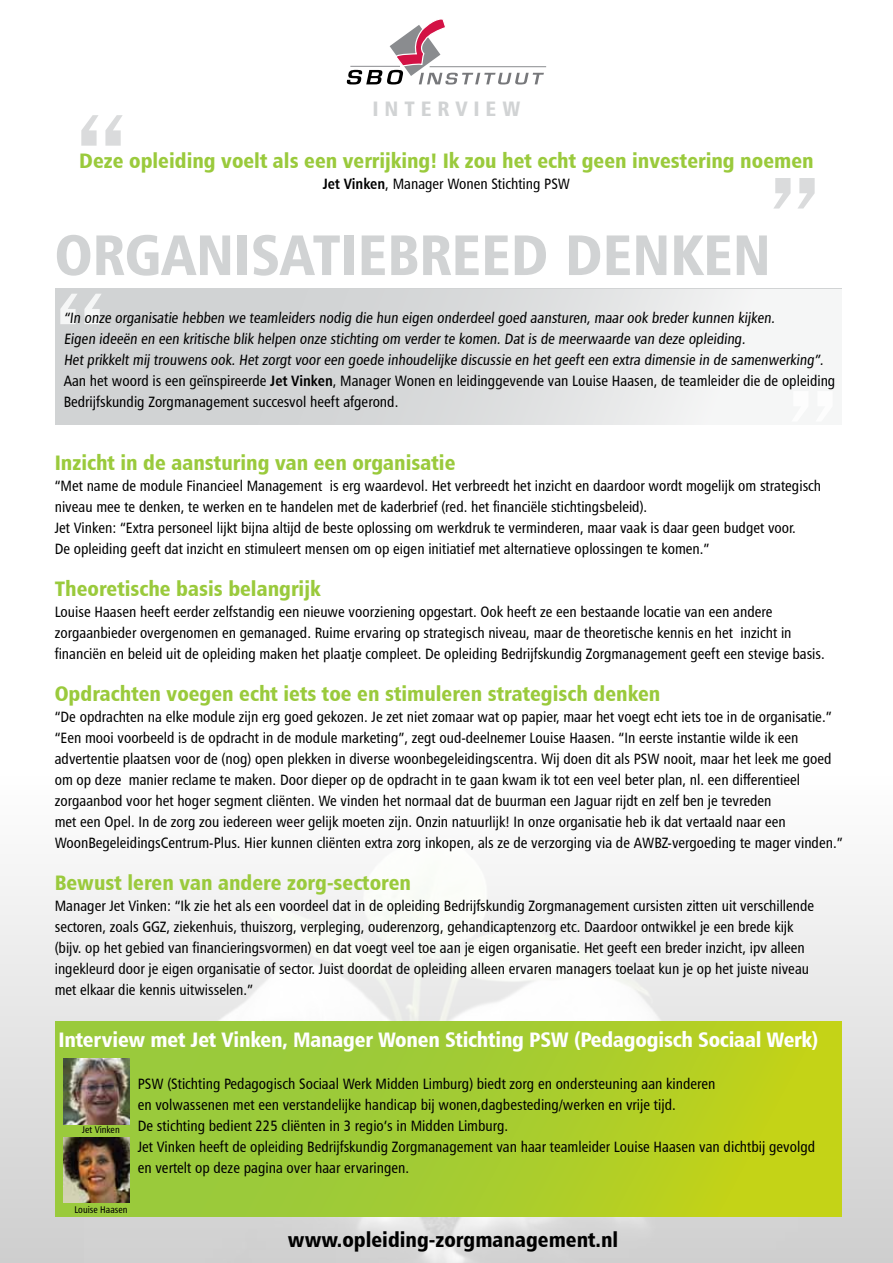
<style>
.page{position:relative;width:893px;height:1263px;background:#fff}
.page>*{position:absolute;margin:0;border:0;box-sizing:border-box;transform-origin:0 0}
.t1{font:126px "MS P Gothic";color:#d1d3d4}
.t2{font:126px "MS P Gothic";color:#fff}
.t3{font:57px "Humanist 777 BT Black Condensed B";color:#d1d3d4}
.t4{font:21px "Humanist 777 BT Black Condensed B";color:#9aca3c}
.t5{font:21px "Humanist 777 BT Black Condensed B";letter-spacing:-.01em;color:#fff}
.t6{font:21px "Humanist 777 BT Black Condensed B";color:#000}
.t7{font:21px "Humanist 777 BT Black Condensed B";letter-spacing:.28em;color:#d1d3d4}
.t8{font:15px/21px "Humanist 777 BT Roman Condensed B";color:#000}
.t9{font:9.75px "Humanist 777 BT Roman Condensed B";color:#000}
.s1{font-family:"Humanist 777 BT Bold Condensed B"}
</style>
<div class="page">
<div style="left:0;top:767px;width:893px;height:496px;background:linear-gradient(to bottom,#fff,#cecece)"></div>
<img style="left:84px;top:767px;width:713px;height:496px">
<div style="left:55px;top:289px;width:786px;height:136px;background:linear-gradient(to right,#c8cacb,#f4f4f5)"></div>
<div style="left:55px;top:1021px;width:786px;height:196px;background:linear-gradient(to right,#90c745,#c0d21a)"></div>
<img style="left:64px;top:1059px;width:65px;height:65px">
<svg style="left:347px;top:19px;width:197px;height:66px"></svg>
<hr style="left:430px;top:66px;width:116px;height:1px;background:#8a8c8f">
<hr style="left:350px;top:66px;width:50px;height:1px;background:#8a8c8f">
<img style="left:64px;top:1137px;width:65px;height:65px">
<h1 class="t1" style="left:70px;top:108px;width:64px">“</h1>
<h3 class="t7" style="left:372px;top:95px;width:148px">I nterview</h3>
<h3 class="t4" style="left:79px;top:148px;width:736px">Deze opleiding voelt als een verrijking! Ik zou het echt geen investering noemen</h3>
<p class="t8" style="left:323px;top:173px;width:249px"><span class="s1">Jet Vinken</span>, Manager Wonen Stichting PSW</p>
<h1 class="t1" style="left:825px;top:216px;width:64px;rotate:-180deg">“</h1>
<h2 class="t3" style="left:55px;top:219px;width:717px">Organisatiebreed denken</h2>
<h1 class="t2" style="left:49px;top:286px;width:65px">“</h1>
<p class="t8" style="left:64px;top:307px;width:773px">“In onze organisatie hebben we teamleiders nodig die hun eigen onderdeel goed aansturen, maar ook breder kunnen kijken.<br>Eigen ideeën en een kritische blik helpen onze stichting om verder te komen. Dat is de meerwaarde van deze opleiding.<br>Het prikkelt mij trouwens ook. Het zorgt voor een goede inhoudelijke discussie en het geeft een extra dimensie in de samenwerking”.<br>Aan het woord is een geïnspireerde <span class="s1">Jet Vinken</span>, Manager Wonen en leidinggevende van Louise Haasen, de teamleider die de opleiding Bedrijfskundig Zorgmanagement succesvol heeft afgerond.</p>
<h3 class="t4" style="left:55px;top:449px;width:402px">Inzicht in de aansturing van een organisatie</h3>
<p class="t8" style="left:55px;top:475px;width:768px">“Met name de module Financieel Management is erg waardevol. Het verbreedt het inzicht en daardoor wordt mogelijk om strategisch niveau mee te denken, te werken en te handelen met de kaderbrief (red. het financiële stichtingsbeleid).<br>Jet Vinken: “Extra personeel lijkt bijna altijd de beste oplossing om werkdruk te verminderen, maar vaak is daar geen budget voor.<br>De opleiding geeft dat inzicht en stimuleert mensen om op eigen initiatief met alternatieve oplossingen te komen.”</p>
<h3 class="t4" style="left:55px;top:575px;width:268px">Theoretische basis belangrijk</h3>
<p class="t8" style="left:55px;top:601px;width:772px">Louise Haasen heeft eerder zelfstandig een nieuwe voorziening opgestart. Ook heeft ze een bestaande locatie van een andere zorgaanbieder overgenomen en gemanaged. Ruime ervaring op strategisch niveau, maar de theoretische kennis en het inzicht in financiën en beleid uit de opleiding maken het plaatje compleet. De opleiding Bedrijfskundig Zorgmanagement geeft een stevige basis.</p>
<h3 class="t4" style="left:55px;top:680px;width:607px">Opdrachten voegen echt iets toe en stimuleren strategisch denken</h3>
<p class="t8" style="left:55px;top:706px;width:789px">“De opdrachten na elke module zijn erg goed gekozen. Je zet niet zomaar wat op papier, maar het voegt echt iets toe in de organisatie.” “Een mooi voorbeeld is de opdracht in de module marketing”, zegt oud-deelnemer Louise Haasen. “In eerste instantie wilde ik een advertentie plaatsen voor de (nog) open plekken in diverse woonbegeleidingscentra. Wij doen dit als PSW nooit, maar het leek me goed om op deze manier reclame te maken. Door dieper op de opdracht in te gaan kwam ik tot een veel beter plan, nl. een differentieel zorgaanbod voor het hoger segment cliënten. We vinden het normaal dat de buurman een Jaguar rijdt en zelf ben je tevreden<br>met een Opel. In de zorg zou iedereen weer gelijk moeten zijn. Onzin natuurlijk! In onze organisatie heb ik dat vertaald naar een WoonBegeleidingsCentrum-Plus. Hier kunnen cliënten extra zorg inkopen, als ze de verzorging via de AWBZ-vergoeding te mager vinden.”</p>
<h3 class="t4" style="left:55px;top:869px;width:358px">Bewust leren van andere zorg-sectoren</h3>
<p class="t8" style="left:55px;top:895px;width:761px">Manager Jet Vinken: “Ik zie het als een voordeel dat in de opleiding Bedrijfskundig Zorgmanagement cursisten zitten uit verschillende sectoren, zoals GGZ, ziekenhuis, thuiszorg, verpleging, ouderenzorg, gehandicaptenzorg etc. Daardoor ontwikkel je een brede kijk (bijv. op het gebied van financieringsvormen) en dat voegt veel toe aan je eigen organisatie. Het geeft een breder inzicht, ipv alleen ingekleurd door je eigen organisatie of sector. Juist doordat de opleiding alleen ervaren managers toelaat kun je op het juiste niveau met elkaar die kennis uitwisselen.”</p>
<h3 class="t5" style="left:58px;top:1026px;width:761px">Interview met Jet Vinken, Manager Wonen Stichting PSW (Pedagogisch Sociaal Werk)</h3>
<p class="t8" style="left:138px;top:1073px;width:679px">PSW (Stichting Pedagogisch Sociaal Werk Midden Limburg) biedt zorg en ondersteuning aan kinderen<br>en volwassenen met een verstandelijke handicap bij wonen,dagbesteding/werken en vrije tijd.<br>De stichting bedient 225 cliënten in 3 regio’s in Midden Limburg.<br>Jet Vinken heeft de opleiding Bedrijfskundig Zorgmanagement van haar teamleider Louise Haasen van dichtbij gevolgd en vertelt op deze pagina over haar ervaringen.</p>
<p class="t9" style="left:82px;top:1123px;width:39px">Jet Vinken</p>
<p class="t9" style="left:74px;top:1204px;width:55px">Louise Haasen</p>
<h3 class="t6" style="left:288px;top:1226px;width:332px">www.opleiding-zorgmanagement.nl</h3>
</div>
